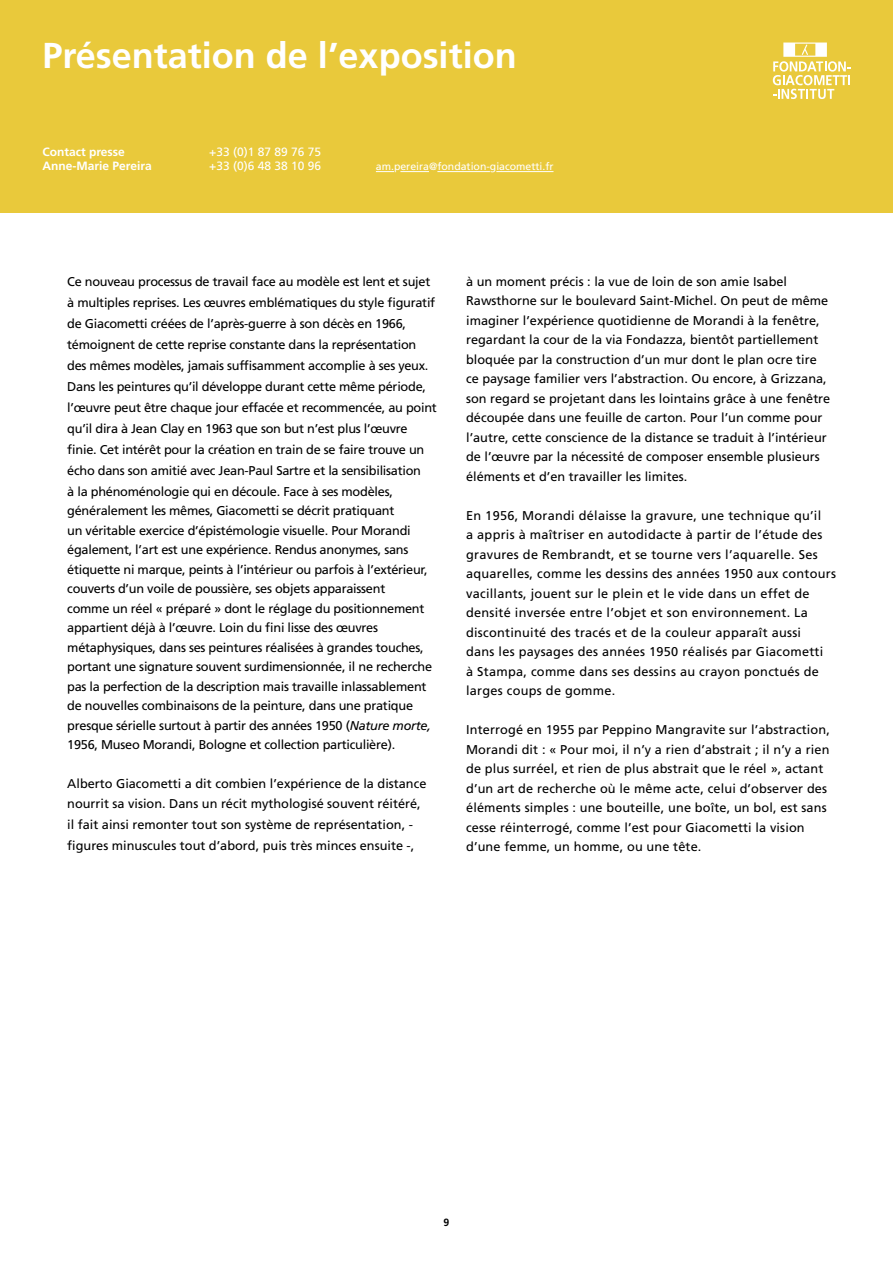
<style>
.page{position:relative;width:893px;height:1263px;background:#fff}
.page>*{position:absolute;margin:0;border:0;box-sizing:border-box;transform-origin:0 0}
.t1{font:700 36px "Frutiger LT Pro";color:#fff}
.t2{font:12.75px/19.5px "Frutiger LT Pro";letter-spacing:-.02em;color:#000}
.t3{font:12.75px/19.5px "Frutiger LT Pro";color:#000}
.t4{font:12.75px/19.5px "Frutiger LT Pro";letter-spacing:.02em;color:#000}
.t5{font:700 12px/13.8px "Frutiger LT Pro";color:#fff}
.t6{font:12px/13.8px "Frutiger LT Pro";color:#fff}
.t7{font:10.5px "Frutiger LT Pro";color:#fff}
.t8{font:700 10.5px "Frutiger LT Pro";color:#000}
.s1{font-style:italic}
</style>
<div class="page">
<div style="left:0;top:0;width:893px;height:213px;background:#e9c93b"></div>
<svg style="left:376px;top:171px;width:18px;height:1px"></svg>
<svg style="left:400px;top:171px;width:29px;height:1px"></svg>
<hr style="left:437px;top:171px;width:53px;height:1px;background:#fff">
<hr style="left:496px;top:171px;width:57px;height:1px;background:#fff">
<svg style="left:773px;top:43px;width:77px;height:56px"></svg>
<h1 class="t1" style="left:43px;top:34px;width:476px">Présentation de l’exposition</h1>
<p class="t5" style="left:43px;top:145px;width:111px">Contact presse<br>Anne-Marie Pereira</p>
<p class="t6" style="left:209px;top:145px;width:113px">+33 (0)1 87 89 76 75 +33 (0)6 48 38 10 96</p>
<p class="t7" style="left:376px;top:160px;width:179px">am.pereira@fondation-giacometti.fr</p>
<p class="t2" style="left:67px;top:271px;width:371px;line-height:21px">Ce nouveau processus de travail face au modèle est lent et sujet à multiples reprises. Les œuvres emblématiques du style figuratif de Giacometti créées de l’après-guerre à son décès en 1966, témoignent de cette reprise constante dans la représentation des mêmes modèles, jamais suffisamment accomplie à ses yeux.<br>Dans les peintures qu’il développe durant cette même période, l’œuvre peut être chaque jour effacée et recommencée, au point qu’il dira à Jean Clay en 1963 que son but n’est plus l’œuvre finie. Cet intérêt pour la création en train de se faire trouve un écho dans son amitié avec Jean-Paul Sartre et la sensibilisation<br>à la phénoménologie qui en découle. Face à ses modèles,</p>
<p class="t2" style="left:67px;top:501px;width:366px">généralement les mêmes, Giacometti se décrit pratiquant<br>un véritable exercice d’épistémologie visuelle. Pour Morandi également, l’art est une expérience. Rendus anonymes, sans étiquette ni marque, peints à l’intérieur ou parfois à l’extérieur, couverts d’un voile de poussière, ses objets apparaissent<br>comme un réel « préparé » dont le réglage du positionnement appartient déjà à l’œuvre. Loin du fini lisse des œuvres métaphysiques, dans ses peintures réalisées à grandes touches, portant une signature souvent surdimensionnée, il ne recherche pas la perfection de la description mais travaille inlassablement de nouvelles combinaisons de la peinture, dans une pratique presque sérielle surtout à partir des années 1950 (<span class="s1">Nature morte, </span>1956, Museo Morandi, Bologne et collection particulière).</p>
<p class="t3" style="left:67px;top:774px;width:361px">Alberto Giacometti a dit combien l’expérience de la distance nourrit sa vision. Dans un récit mythologisé souvent réitéré,</p>
<p class="t3" style="left:67px;top:814px;width:349px;line-height:21px">il fait ainsi remonter tout son système de représentation, - figures minuscules tout d’abord, puis très minces ensuite -,</p>
<p class="t3" style="left:466px;top:272px;width:366px">à un moment précis : la vue de loin de son amie Isabel Rawsthorne sur le boulevard Saint-Michel. On peut de même imaginer l’expérience quotidienne de Morandi à la fenêtre, regardant la cour de la via Fondazza, bientôt partiellement bloquée par la construction d’un mur dont le plan ocre tire ce paysage familier vers l’abstraction. Ou encore, à Grizzana, son regard se projetant dans les lointains grâce à une fenêtre découpée dans une feuille de carton. Pour l’un comme pour l’autre, cette conscience de la distance se traduit à l’intérieur de l’œuvre par la nécessité de composer ensemble plusieurs éléments et d’en travailler les limites.</p>
<p class="t4" style="left:466px;top:506px;width:371px">En 1956, Morandi délaisse la gravure, une technique qu’il<br>a appris à maîtriser en autodidacte à partir de l’étude des gravures de Rembrandt, et se tourne vers l’aquarelle. Ses aquarelles, comme les dessins des années 1950 aux contours vacillants, jouent sur le plein et le vide dans un effet de densité inversée entre l’objet et son environnement. La discontinuité des tracés et de la couleur apparaît aussi<br>dans les paysages des années 1950 réalisés par Giacometti<br>à Stampa, comme dans ses dessins au crayon ponctués de larges coups de gomme.</p>
<p class="t3" style="left:466px;top:720px;width:365px">Interrogé en 1955 par Peppino Mangravite sur l’abstraction, Morandi dit : « Pour moi, il n’y a rien d’abstrait ; il n’y a rien de plus surréel, et rien de plus abstrait que le réel », actant d’un art de recherche où le même acte, celui d’observer des éléments simples : une bouteille, une boîte, un bol, est sans cesse réinterrogé, comme l’est pour Giacometti la vision d’une femme, un homme, ou une tête.</p>
<p class="t8" style="left:444px;top:1216px;width:7px">9</p>
</div>
